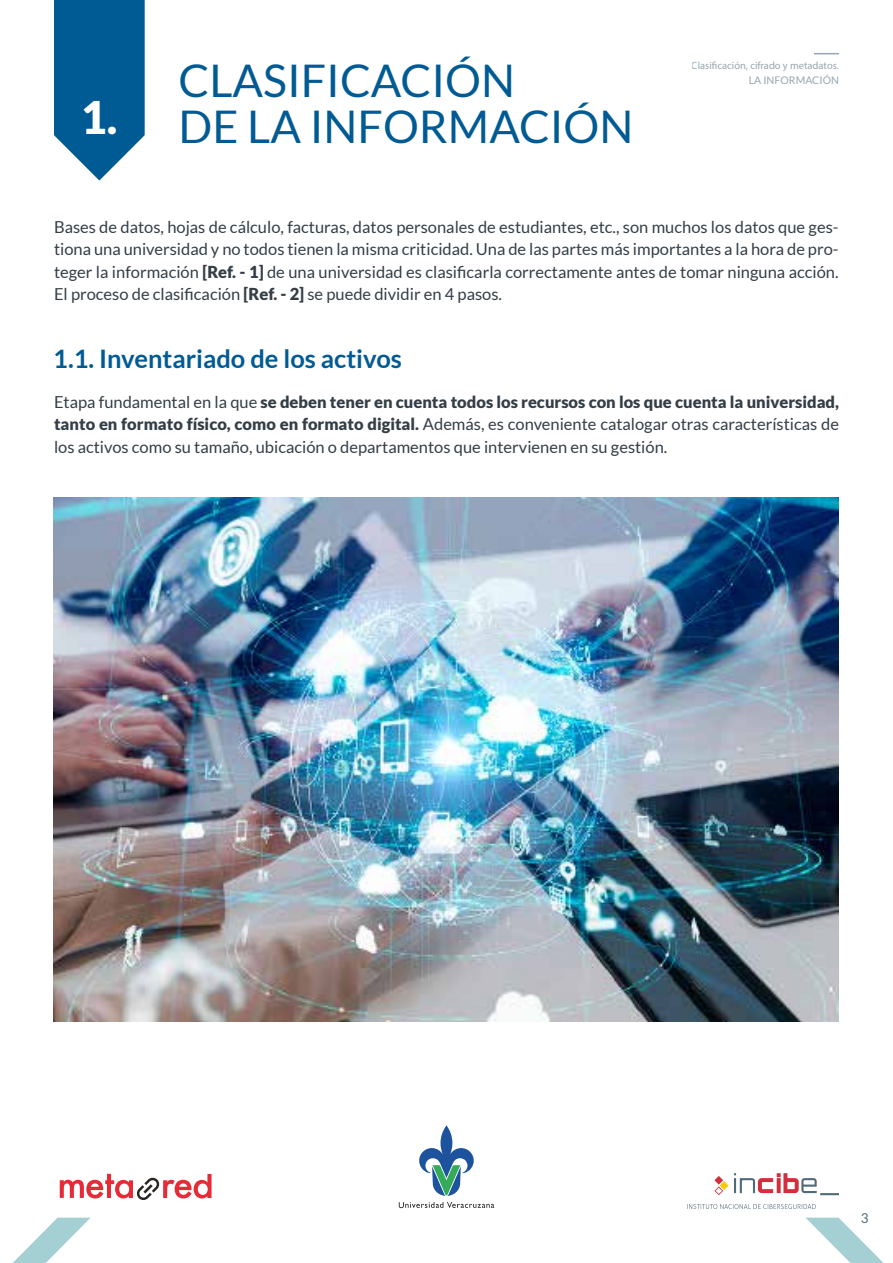
<style>
.page{position:relative;width:893px;height:1263px;background:#fff}
.page>*{position:absolute;margin:0;border:0;box-sizing:border-box;transform-origin:0 0}
.t1{font:45px/46px "Lato";color:#005b94}
.t2{font:900 45px "Lato";color:#fff}
.t3{font:700 25.5px "Lato";color:#005b94}
.t4{font:16.5px/22.5px "Lato";color:#333e46;text-align:justify}
.t5{font:13.5px "Lato";color:#516b7a}
.t6{font:10.5px "Myriad Pro";color:#516b7a}
.t7{font:10.5px "Lato";color:#516b7a}
.s1{font-weight:900}
</style>
<div class="page">
<svg style="left:805px;top:1217px;width:79px;height:46px"></svg>
<svg style="left:687px;top:1204px;width:129px;height:5px"></svg>
<svg style="left:734px;top:1173px;width:105px;height:22px"></svg>
<svg style="left:714px;top:1176px;width:14px;height:19px"></svg>
<svg style="left:60px;top:1174px;width:152px;height:26px"></svg>
<svg style="left:13px;top:1217px;width:78px;height:46px"></svg>
<svg style="left:814px;top:53px;width:25px;height:1px"></svg>
<svg style="left:54px;top:0;width:91px;height:181px;background:#2270a2"></svg>
<img style="left:53px;top:497px;width:786px;height:524px">
<svg style="left:419px;top:1125px;width:55px;height:71px"></svg>
<svg style="left:399px;top:1202px;width:95px;height:6px"></svg>
<h1 class="t2" style="left:81px;top:91px;width:38px">1.</h1>
<h1 class="t1" style="left:179px;top:57px;width:456px">CLASIFICACIÓN<br>DE LA INFORMACIÓN</h1>
<p class="t6" style="left:692px;top:59px;width:149px">Clasificación, cifrado y metadatos.</p>
<p class="t7" style="left:749px;top:75px;width:92px">LA INFORMACIÓN</p>
<p class="t4" style="left:54px;top:215px;width:786px">Bases de datos, hojas de cálculo, facturas, datos personales de estudiantes, etc., son muchos los datos que ges&shy;tiona una universidad y no todos tienen la misma criticidad. Una de las partes más importantes a la hora de pro&shy;teger la información <span class="s1">[Ref. - 1]</span> de una universidad es clasificarla correctamente antes de tomar ninguna acción.<br>El proceso de clasificación <span class="s1">[Ref. - 2]</span> se puede dividir en 4 pasos.</p>
<h2 class="t3" style="left:53px;top:344px;width:350px">1.1. Inventariado de los activos</h2>
<p class="t4" style="left:54px;top:390px;width:786px">Etapa fundamental en la que <span class="s1">se deben tener en cuenta todos los recursos con los que cuenta la universidad, tanto en formato físico, como en formato digital.</span> Además, es conveniente catalogar otras características de los activos como su tamaño, ubicación o departamentos que intervienen en su gestión.</p>
<p class="t5" style="left:861px;top:1211px;width:9px">3</p>
</div>
